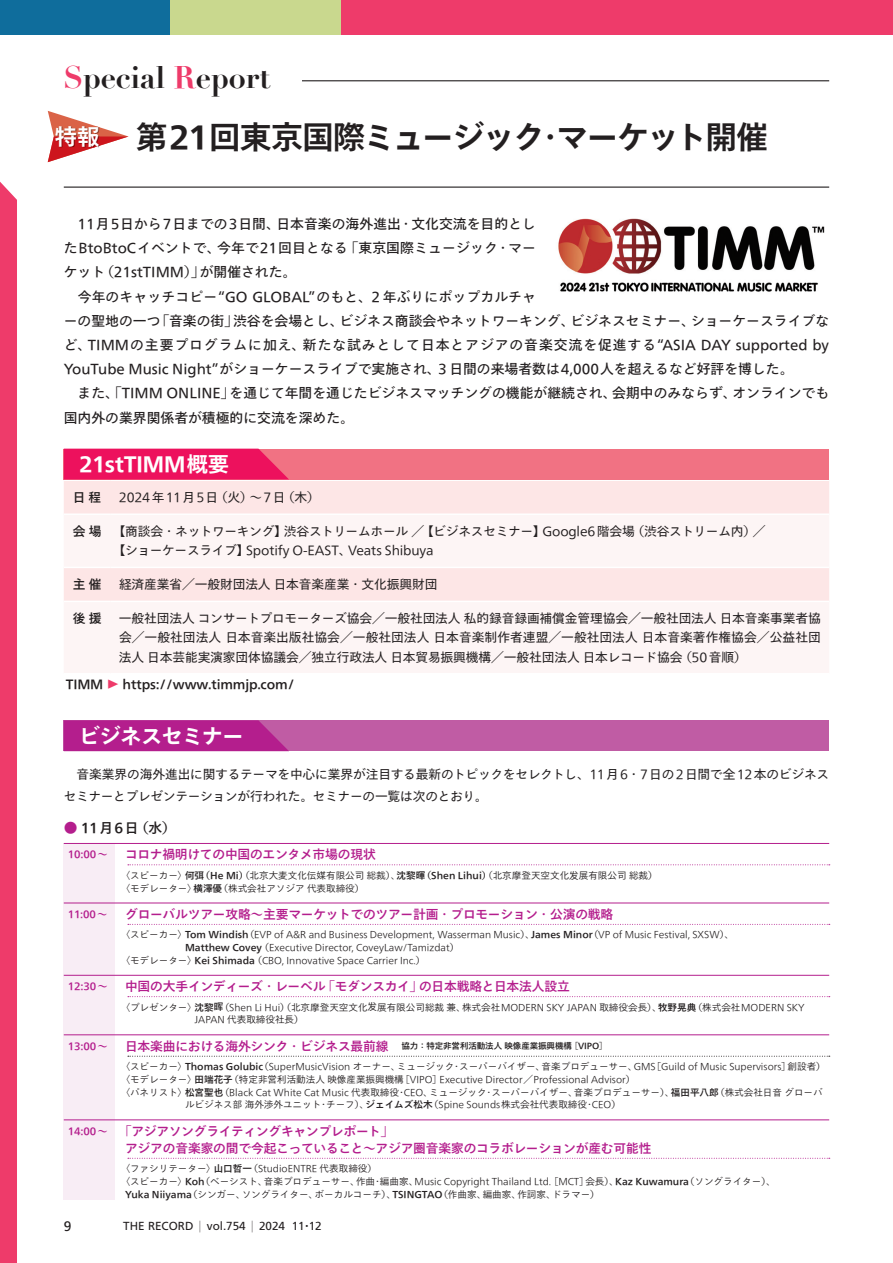
<style>
.page{position:relative;width:893px;height:1263px;background:#fff}
.page>*{position:absolute;margin:0;border:0;box-sizing:border-box;transform-origin:0 0}
.t1{font:700 31.95px "Tazugane Gothic Std N";letter-spacing:-.04em;color:#231f20}
.t2{font:700 30.6px "Didot";letter-spacing:-.005em;color:#231f20}
.t3{font:700 21.3px "Tazugane Gothic Std N";letter-spacing:-.03em;color:#fff}
.t4{font:13.8px/24.2px "Tazugane Gothic Std N";color:#231f20}
.t5{font:500 13.8px "Tazugane Gothic Std N";letter-spacing:.1em;color:#231f20}
.t6{font:13.8px "Frutiger LT Std";color:#231f20}
.t7{font:12.75px/19.2px "Tazugane Gothic Std N";letter-spacing:-.015em;color:#231f20}
.t8{font:500 12.75px/17px "Tazugane Gothic Std N";letter-spacing:-.02em;color:#b41e8d}
.t9{font:500 12.75px "Tazugane Gothic Std N";letter-spacing:-.01em;color:#231f20}
.t10{font:12.75px "Tazugane Gothic Std N";letter-spacing:.095em;color:#231f20}
.t11{font:500 12.75px "Tazugane Gothic Std N";color:#ee3b6a;scale:.8 1}
.t12{font:11.7px "Frutiger LT Std";color:#231f20}
.t13{font:500 10.2px "Tazugane Gothic Std N";letter-spacing:-.02em;color:#b41e8d}
.t14{font:300 9.6px/12.8px "Tazugane Gothic Std N";color:#231f20}
.t15{font:500 8.55px "Tazugane Gothic Std N";letter-spacing:-.01em;color:#231f20}
.s1{color:#ee3b6a}
.s2{font-size:22.5px;color:#fff}
.s3{color:#b41e8d}
.s4{font-weight:500}
.s5{font-family:"Ping Fang SC";font-weight:400}
.s6{font-family:"Ping Fang SC";font-weight:500}
.s7{font-size:12.75px;color:#b41e8d}
.s8{font-size:10.2px}
.s9{font-family:"Koz Min Pr 6 N"}
</style>
<div class="page">
<div style="left:0;top:0;width:893px;height:34px;background:#ee3b6a"></div>
<div style="left:0;top:0;width:170px;height:34px;background:#0f6d9c"></div>
<div style="left:170px;top:0;width:170px;height:34px;background:#c9d88e"></div>
<div style="left:0;top:182px;width:17px;height:1081px;background:#ee3b6a"></div>
<div style="left:64px;top:843px;width:51px;height:356px;background:#f8edf5"></div>
<hr style="left:64px;top:843px;width:765px;height:1px;background:#b41e8d">
<svg style="left:128px;top:864px;width:702px;height:1px"></svg>
<hr style="left:64px;top:903px;width:765px;height:1px;background:#b41e8d">
<svg style="left:128px;top:924px;width:702px;height:1px"></svg>
<hr style="left:64px;top:975px;width:765px;height:1px;background:#b41e8d">
<svg style="left:128px;top:996px;width:702px;height:1px"></svg>
<hr style="left:64px;top:1034px;width:765px;height:1px;background:#b41e8d">
<svg style="left:128px;top:1056px;width:702px;height:1px"></svg>
<hr style="left:64px;top:1119px;width:765px;height:1px;background:#b41e8d">
<svg style="left:128px;top:1158px;width:702px;height:1px"></svg>
<hr style="left:170px;top:80px;width:659px;height:1px;background:#231f20">
<div style="left:64px;top:61px;width:238px;height:31px;background:#fff"></div>
<hr style="left:64px;top:187px;width:765px;height:1px;background:#231f20">
<svg style="left:48px;top:111px;width:81px;height:51px"></svg>
<img style="left:558px;top:218px;width:267px;height:74px">
<div style="left:64px;top:720px;width:765px;height:31px;background:#c05ca4"></div>
<svg style="left:64px;top:720px;width:225px;height:31px;background:#b4228e"></svg>
<div style="left:64px;top:481px;width:765px;height:32px;background:#fde6e6"></div>
<div style="left:64px;top:568px;width:765px;height:33px;background:#fde6e6"></div>
<div style="left:64px;top:449px;width:765px;height:30px;background:#f17283"></div>
<div style="left:64px;top:449px;width:225px;height:30px;background:#ed115d"></div>
<h2 class="t2" style="left:63px;top:58px;width:209px"><span class="s1">S</span>pecial <span class="s1">R</span>eport</h2>
<h1 class="t1" style="left:55px;top:114px;width:715px"><span class="s2">特報</span> 第21回東京国際ミュージック・マーケット開催</h1>
<p class="t4" style="left:64px;top:213px;width:767px">　11月5日から7日までの3日間、日本音楽の海外進出・文化交流を目的とし<br>たBtoBtoCイベントで、今年で21回目となる「東京国際ミュージック・マー<br>ケット（21stTIMM）」が開催された。<br>　今年のキャッチコピー“GO GLOBAL”のもと、２年ぶりにポップカルチャ<br>ーの聖地の一つ「音楽の街」渋谷を会場とし、ビジネス商談会やネットワーキング、ビジネスセミナー、ショーケースライブなど、TIMMの主要プログラムに加え、新たな試みとして日本とアジアの音楽交流を促進する“ASIA DAY supported by YouTube Music Night”がショーケースライブで実施され、３日間の来場者数は4,000人を超えるなど好評を博した。<br>　また、「TIMM ONLINE」を通じて年間を通じたビジネスマッチングの機能が継続され、会期中のみならず、オンラインでも国内外の業界関係者が積極的に交流を深めた。</p>
<h3 class="t3" style="left:79px;top:449px;width:151px">21stTIMM概要</h3>
<h3 class="t9" style="left:73px;top:488px;width:30px">日 程</h3>
<h3 class="t10" style="left:119px;top:488px;width:202px">2024年11月5日（火）～7日（木）</h3>
<h3 class="t9" style="left:73px;top:522px;width:30px">会 場</h3>
<h3 class="t7" style="left:112px;top:522px;width:655px">【商談会・ネットワーキング】渋谷ストリームホール ／【ビジネスセミナー】Google6階会場（渋谷ストリーム内）／【ショーケースライブ】Spotify O-EAST、Veats Shibuya</h3>
<h3 class="t9" style="left:73px;top:575px;width:30px">主 催</h3>
<h3 class="t7" style="left:119px;top:576px;width:320px">経済産業省／一般財団法人 日本音楽産業・文化振興財団</h3>
<h3 class="t9" style="left:73px;top:610px;width:30px">後 援</h3>
<h3 class="t7" style="left:119px;top:610px;width:703px;text-align:justify">一般社団法人 コンサートプロモーターズ協会／一般社団法人 私的録音録画補償金管理協会／一般社団法人 日本音楽事業者協会／一般社団法人 日本音楽出版社協会／一般社団法人 日本音楽制作者連盟／一般社団法人 日本音楽著作権協会／公益社団法人 日本芸能実演家団体協議会／独立行政法人 日本貿易振興機構／一般社団法人 日本レコード協会（50音順）</h3>
<h3 class="t9" style="left:66px;top:675px;width:39px">TIMM</h3>
<h3 class="t11" style="left:122px;top:679px;width:14px;rotate:90deg">▲</h3>
<h3 class="t9" style="left:123px;top:675px;width:173px">https://www.timmjp.com/</h3>
<h3 class="t3" style="left:79px;top:721px;width:166px">ビジネスセミナー</h3>
<h3 class="t7" style="left:64px;top:765px;width:767px;line-height:21.3px">　音楽業界の海外進出に関するテーマを中心に業界が注目する最新のトピックをセレクトし、11月6・7日の2日間で全12本のビジネスセミナーとプレゼンテーションが行われた。セミナーの一覧は次のとおり。</h3>
<h3 class="t5" style="left:64px;top:818px;width:114px"><span class="s3">●</span> 11月6日（水）</h3>
<p class="t13" style="left:68px;top:847px;width:41px">10:00～</p>
<h3 class="t8" style="left:125px;top:847px;width:252px">コロナ禍明けての中国のエンタメ市場の現状</h3>
<p class="t14" style="left:120px;top:869px;width:539px">〈スピーカー〉<span class="s4">何弭（He Mi）</span>（北京大麦文化伝媒有限公司 総裁）、<span class="s4">沈黎暉（Shen Lihui）</span>（北京摩登天空文化<span class="s5">发</span>展有限公司 総裁）〈モデレーター〉<span class="s4">横澤優</span>（株式会社アソジア 代表取締役）</p>
<p class="t13" style="left:68px;top:907px;width:41px">11:00～</p>
<h3 class="t8" style="left:125px;top:906px;width:490px">グローバルツアー攻略～主要マーケットでのツアー計画・プロモーション・公演の戦略</h3>
<p class="t14" style="left:120px;top:929px;width:615px">〈スピーカー〉 <span class="s4">Tom Windish</span>（EVP of A&amp;R and Business Development, Wasserman Music）、<span class="s4">James Minor</span>（VP of Music Festival, SXSW）、</p>
<p class="t14" style="left:185px;top:942px;width:276px"><span class="s4">Matthew Covey</span> （Executive Director, CoveyLaw/Tamizdat）</p>
<p class="t14" style="left:121px;top:954px;width:306px">〈モデレーター〉<span class="s4">Kei Shimada</span> （CBO, Innovative Space Carrier Inc.）</p>
<p class="t13" style="left:68px;top:979px;width:41px">12:30～</p>
<h3 class="t8" style="left:125px;top:979px;width:446px">中国の大手インディーズ・レーベル「モダンスカイ」の日本戦略と日本法人設立</h3>
<p class="t14" style="left:195px;top:1001px;width:611px;text-indent:-74px">〈プレゼンター〉 <span class="s4">沈黎</span><span class="s6">晖</span>（Shen Li Hui）（北京摩登天空文化<span class="s5">发</span>展有限公司総裁 兼、株式会社MODERN SKY JAPAN 取締役会長）、<span class="s4">牧野晃典</span>（株式会社MODERN SKY<br>JAPAN 代表取締役社長）</p>
<p class="t13" style="left:68px;top:1039px;width:41px">13:00～</p>
<p class="t15" style="left:125px;top:1040px;width:484px"><span class="s7">日本楽曲における海外シンク・ビジネス最前線　</span>協力：特定非営利活動法人 映像産業振興機構［VIPO］</p>
<p class="t14" style="left:120px;top:1061px;width:707px">〈スピーカー〉<span class="s4">Thomas Golubic</span>（SuperMusicVision オーナー、ミュージック・スーパーバイザー、音楽プロデューサー、GMS［Guild of Music Supervisors］創設者）</p>
<p class="t14" style="left:120px;top:1073px;width:516px">〈モデレーター〉<span class="s4">田端花子</span>（特定非営利活動法人 映像産業振興機構［VIPO］Executive Director／Professional Advisor）</p>
<p class="t14" style="left:120px;top:1086px;width:704px">〈パネリスト〉 <span class="s4">松宮聖也</span>（Black Cat White Cat Music 代表取締役・CEO、ミュージック・スーパーバイザー、音楽プロデューサー）、<span class="s4">福田平八郎</span>（株式会社日音 グローバ</p>
<p class="t14" style="left:185px;top:1099px;width:437px">ルビジネス部 海外渉外ユニット・チーフ）、<span class="s4">ジェイムズ松木</span>（Spine Sounds株式会社代表取締役・CEO）</p>
<h3 class="t8" style="left:125px;top:1123px;width:528px;text-indent:-57px"><span class="s8">14:00～</span> 「アジアソングライティングキャンプレポート」<br>アジアの音楽家の間で今起こっていること～アジア圏音楽家のコラボレーションが産む可能性</h3>
<p class="t14" style="left:120px;top:1163px;width:258px">〈ファシリテーター〉<span class="s4">山口哲一</span>（StudioENTRE 代表取締役）</p>
<p class="t14" style="left:120px;top:1175px;width:657px">〈スピーカー〉<span class="s4">Koh</span>（ベーシスト、音楽プロデューサー、作曲・編曲家、Music Copyright Thailand Ltd. ［MCT］会長）、<span class="s4">Kaz Kuwamura</span>（ソングライター）、</p>
<p class="t14" style="left:125px;top:1188px;width:476px"><span class="s4">Yuka Niiyama</span>（シンガー、ソングライター、ボーカルコーチ）、<span class="s4">TSINGTAO</span>（作曲家、編曲家、作詞家、ドラマー）</p>
<h3 class="t6" style="left:64px;top:1218px;width:9px">9</h3>
<p class="t12" style="left:123px;top:1219px;width:200px">THE RECORD<span class="s9">｜</span>vol.754<span class="s9">｜</span>2024 11 <sup>•</sup>12</p>
</div>
